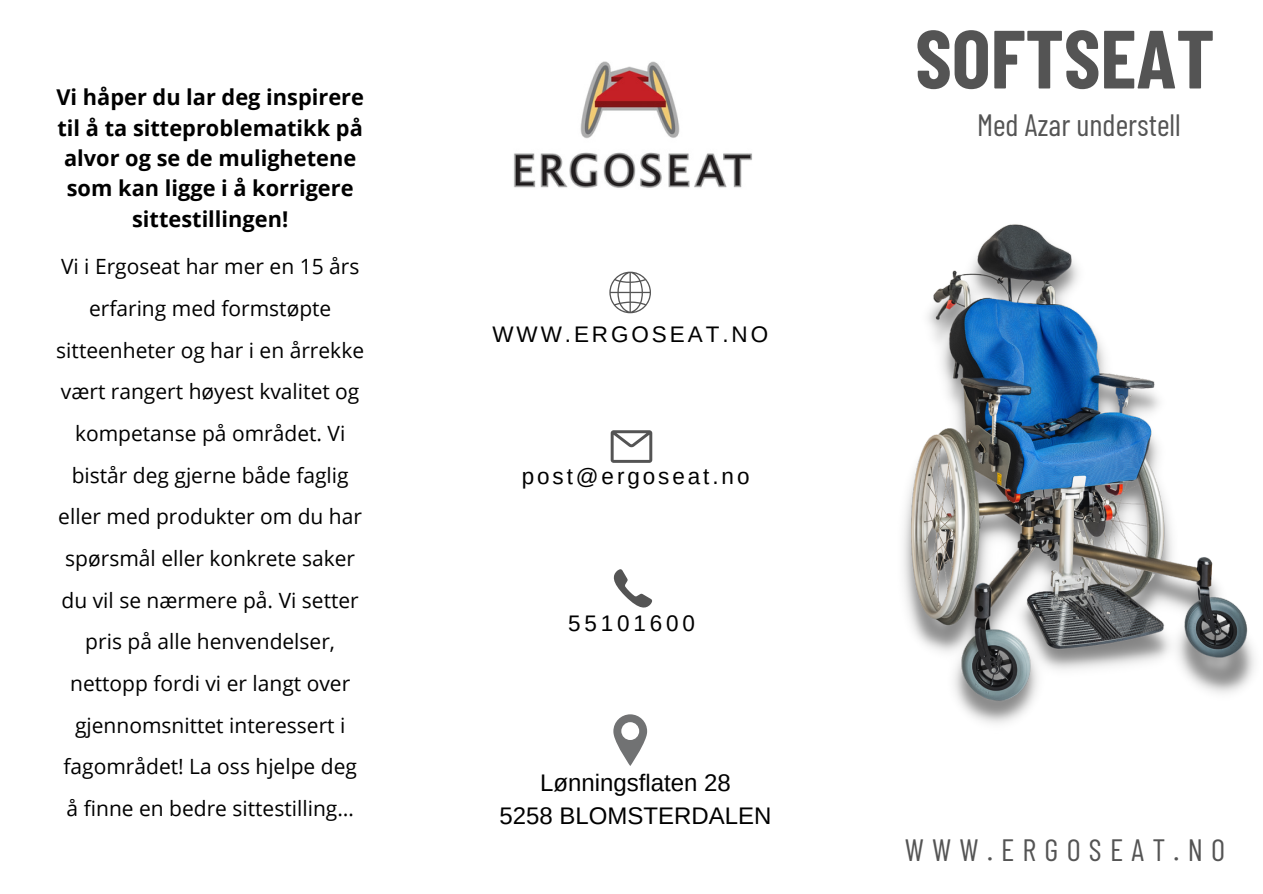
<style>
.page{position:relative;width:1263px;height:894px;background:#fff}
.page>*{position:absolute;margin:0;border:0;box-sizing:border-box;transform-origin:0 0}
.t1{font:700 82.35px "Barlow Condensed";color:#545454}
.t2{font:30.9px "Barlow Condensed";color:#545454}
.t3{font:30.9px "Barlow Condensed";letter-spacing:.265em;color:#545454}
.t4{font:24px "Arimo";color:#000}
.t5{font:22.5px "Arimo";letter-spacing:.13em;color:#000}
.t6{font:22.5px "Arimo";letter-spacing:.17em;color:#000}
.t7{font:700 21.75px/30.3px "Open Sans";color:#000;text-align:center}
.t8{font:21px/41.5px "Open Sans";color:#000;text-align:center}
</style>
<div class="page">
<img style="left:903px;top:224px;width:352px;height:500px">
<svg style="left:613px;top:569px;width:39px;height:39px"></svg>
<svg style="left:611px;top:430px;width:41px;height:32px"></svg>
<svg style="left:609px;top:271px;width:42px;height:42px"></svg>
<svg style="left:613px;top:714px;width:34px;height:51px"></svg>
<img style="left:514px;top:61px;width:238px;height:127px">
<p class="t7" style="left:56px;top:82px;width:309px">Vi håper du lar deg inspirere til å ta sitteproblematikk på alvor og se de mulighetene som kan ligge i å korrigere sittestillingen!</p>
<p class="t8" style="left:56px;top:245px;width:309px">Vi i Ergoseat har mer en 15 års erfaring med formstøpte sitteenheter og har i en årrekke vært rangert høyest kvalitet og kompetanse på området. Vi bistår deg gjerne både faglig eller med produkter om du har spørsmål eller konkrete saker du vil se nærmere på. Vi setter pris på alle henvendelser, nettopp fordi vi er langt over gjennomsnittet interessert i fagområdet! La oss hjelpe deg å finne en bedre sittestilling…</p>
<p class="t5" style="left:492px;top:322px;width:277px">WWW.ERGOSEAT.NO</p>
<p class="t5" style="left:522px;top:463px;width:229px">post@ergoseat.no</p>
<p class="t6" style="left:568px;top:610px;width:128px">55101600</p>
<p class="t4" style="left:540px;top:769px;width:192px">Lønningsflaten 28</p>
<p class="t4" style="left:500px;top:801px;width:273px">5258 BLOMSTERDALEN</p>
<p class="t1" style="left:915px;top:6px;width:301px">SOFTSEAT</p>
<p class="t2" style="left:977px;top:105px;width:205px">Med Azar understell</p>
<p class="t3" style="left:905px;top:829px;width:322px">WWW.ERGOSEAT.NO</p>
</div>
